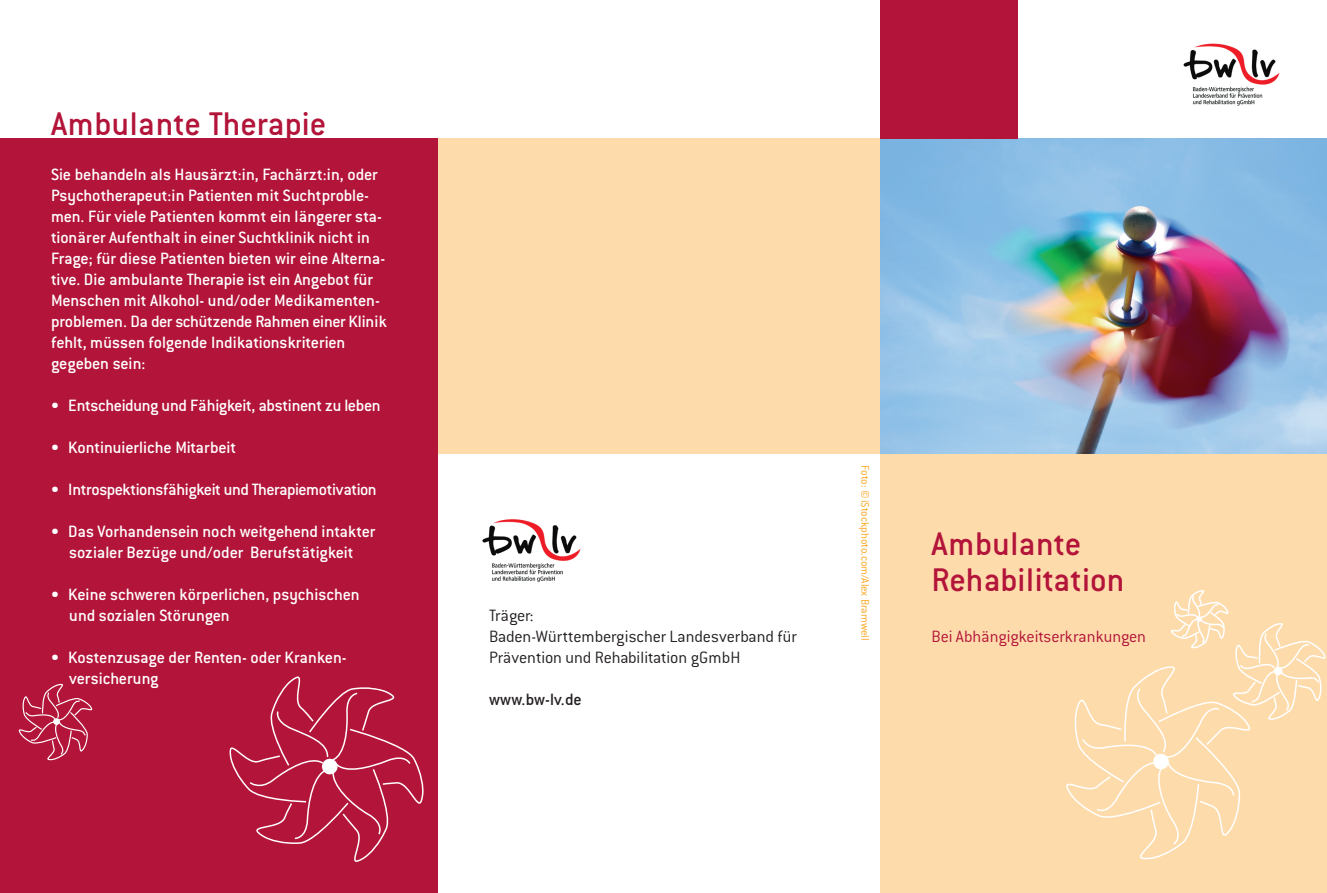
<style>
.page{position:relative;width:1327px;height:893px;background:#fff}
.page>*{position:absolute;margin:0;border:0;box-sizing:border-box;transform-origin:0 0}
.t1{font:500 36px/36px "Conduit ITC";letter-spacing:.005em;color:#b31439}
.t2{font:500 18px/21px "Conduit ITC";letter-spacing:-.005em;color:#fff}
.t3{font:300 18px/21px "Conduit ITC";letter-spacing:-.005em;color:#231f20}
.t4{font:500 18px "Conduit ITC";letter-spacing:-.025em;color:#fff}
.t5{font:300 18px "Conduit ITC";letter-spacing:-.005em;color:#b31439}
.t6{font:500 18px "Conduit ITC";letter-spacing:.01em;color:#231f20}
.t7{font:300 12px "Conduit ITC";letter-spacing:-.005em;color:#f9a51b}
</style>
<div class="page">
<div style="left:880px;top:444px;width:447px;height:449px;background:#fedbab"></div>
<div style="left:438px;top:138px;width:889px;height:315px;background:#fedbab"></div>
<div style="left:0;top:138px;width:438px;height:755px;background:#b31439"></div>
<svg style="left:18px;top:683px;width:75px;height:78px"></svg>
<img style="left:1183px;top:43px;width:97px;height:63px">
<img style="left:880px;top:138px;width:447px;height:315px">
<div style="left:880px;top:0;width:138px;height:138px;background:#b31439"></div>
<svg style="left:229px;top:676px;width:195px;height:186px"></svg>
<svg style="left:1066px;top:590px;width:260px;height:270px"></svg>
<img style="left:482px;top:519px;width:99px;height:64px">
<h1 class="t1" style="left:51px;top:105px;width:277px">Ambulante Therapie</h1>
<p class="t2" style="left:51px;top:164px;width:337px">Sie behandeln als Hausärzt:in, Fachärzt:in, oder Psychotherapeut:in Patienten mit Suchtproble&shy;men. Für viele Patienten kommt ein längerer sta&shy;tionärer Aufenthalt in einer Suchtklinik nicht in Frage; für diese Patienten bieten wir eine Alterna&shy;tive. Die ambulante Therapie ist ein Angebot für Menschen mit Alkohol- und/oder Medikamenten&shy;problemen. Da der schützende Rahmen einer Klinik fehlt, müssen folgende Indikationskriterien gegeben sein:</p>
<p class="t2" style="left:51px;top:395px;width:331px">• Entscheidung und Fähigkeit, abstinent zu leben</p>
<p class="t2" style="left:51px;top:437px;width:187px">• Kontinuierliche Mitarbeit</p>
<p class="t4" style="left:51px;top:479px;width:327px">• Introspektionsfähigkeit und Therapiemotivation</p>
<p class="t2" style="left:51px;top:521px;width:326px;text-align:center">• Das Vorhandensein noch weitgehend intakter sozialer Bezüge und/oder Berufstätigkeit</p>
<p class="t2" style="left:69px;top:584px;width:292px;text-indent:-18px">• Keine schweren körperlichen, psychischen und sozialen Störungen</p>
<p class="t2" style="left:69px;top:647px;width:279px;text-indent:-18px">• Kostenzusage der Renten- oder Kranken&shy;versicherung</p>
<p class="t3" style="left:489px;top:605px;width:309px">Träger:<br>Baden-Württembergischer Landesverband für<br>Prävention und Rehabilitation gGmbH</p>
<p class="t6" style="left:489px;top:689px;width:94px">www.bw-lv.de</p>
<p class="t7" style="left:872px;top:465px;width:177px;rotate:90deg">Foto: © iStockphoto.com/Alex Bramwell</p>
<h1 class="t1" style="left:931px;top:525px;width:194px">Ambulante<br>Rehabilitation</h1>
<p class="t5" style="left:931px;top:627px;width:216px">Bei Abhängigkeitserkrankungen</p>
</div>
